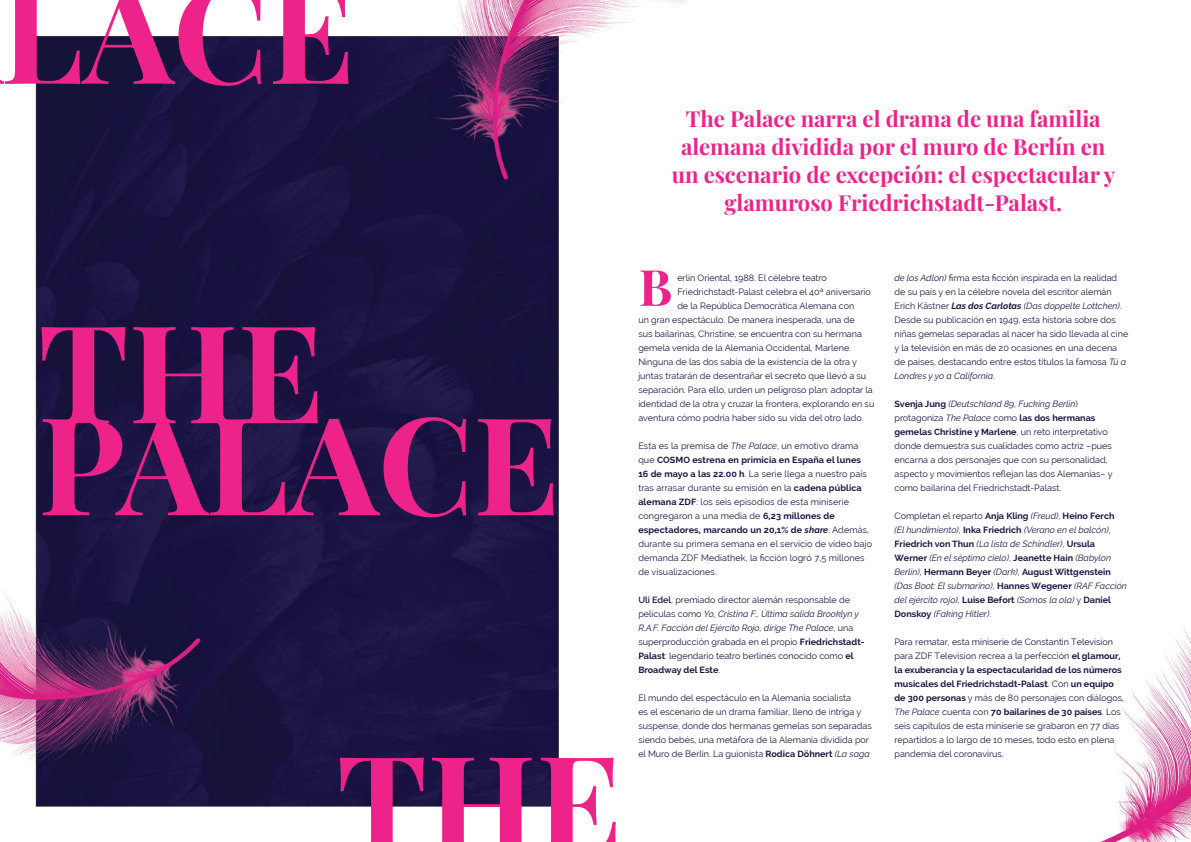
<style>
.page{position:relative;width:1191px;height:842px;background:#fff}
.page>*{position:absolute;margin:0;border:0;box-sizing:border-box;transform-origin:0 0}
.t1{font:700 50px "Playfair Display";color:#ed2389}
.t2{font:700 22px/28px "Playfair Display";color:#ed2389;text-align:center}
.t3{font:9px/14px "Raleway";color:#1b1543}
.t4{font:italic 9px/14px "Raleway";color:#1b1543}
.s1{font-style:italic}
.s2{font-weight:700}
.s3{font-weight:700;font-style:italic}
.s4{font-weight:600}
.s5{font-style:normal}
.s6{font-weight:700;font-style:normal}
</style>
<div class="page">
<img style="left:0;top:0;width:1191px;height:842px">
<svg style="left:0;top:0;width:348px;height:86px"></svg>
<svg style="left:340px;top:758px;width:276px;height:84px"></svg>
<svg style="left:43px;top:417px;width:510px;height:100px;background:#62195b"></svg>
<svg style="left:41px;top:327px;width:277px;height:96px;background:#6e195d"></svg>
<h2 class="t2" style="left:671px;top:103px;width:445px">The Palace narra el drama de una familia alemana dividida por el muro de Berlín en un escenario de excepción: el espectacular y glamuroso Friedrichstadt-Palast.</h2>
<h1 class="t1" style="left:638px;top:248px;width:35px">B</h1>
<p class="t3" style="left:677px;top:271px;width:151px">erlín Oriental, 1988. El célebre teatro</p>
<p class="t3" style="left:677px;top:285px;width:195px">Friedrichstadt-Palast celebra el 40ª aniversario</p>
<p class="t3" style="left:677px;top:299px;width:178px">de la República Democrática Alemana con</p>
<p class="t3" style="left:638px;top:313px;width:218px">un gran espectáculo. De manera inesperada, una de</p>
<p class="t3" style="left:638px;top:327px;width:225px">sus bailarinas, Christine, se encuentra con su hermana</p>
<p class="t3" style="left:638px;top:341px;width:214px">gemela venida de la Alemania Occidental, Marlene.</p>
<p class="t3" style="left:638px;top:355px;width:220px">Ninguna de las dos sabía de la existencia de la otra y</p>
<p class="t3" style="left:638px;top:369px;width:229px">juntas tratarán de desentrañar el secreto que llevó a su</p>
<p class="t3" style="left:638px;top:383px;width:236px">separación. Para ello, urden un peligroso plan: adoptar la</p>
<p class="t3" style="left:638px;top:397px;width:237px">identidad de la otra y cruzar la frontera, explorando en su</p>
<p class="t3" style="left:638px;top:411px;width:226px">aventura cómo podría haber sido su vida del otro lado.</p>
<p class="t3" style="left:638px;top:439px;width:235px">Esta es la premisa de <span class="s1">The Palace</span>, un emotivo drama que <span class="s2">COSMO estrena en primicia en España el lunes 16 de mayo a las 22.00 h</span>. La serie llega a nuestro país tras arrasar durante su emisión en la <span class="s2">cadena pública alemana ZDF</span>: los seis episodios de esta miniserie congregaron a una media de <span class="s2">6,23 millones de espectadores, marcando un 20,1% de</span> <span class="s3">share</span>. Además, durante su primera semana en el servicio de vídeo bajo demanda ZDF Mediathek, la ficción logró 7,5 millones de visualizaciones.</p>
<p class="t3" style="left:638px;top:593px;width:228px"><span class="s4">Uli Edel</span>, premiado director alemán responsable de películas como <span class="s1">Yo, Cristina F., Última salida Brooklyn y R.A.F. Facción del Ejército Rojo, dirige The Palace</span>, una superproducción grabada en el propio <span class="s2">Friedrichstadt-Palast</span>: legendario teatro berlinés conocido como <span class="s2">el Broadway del Este</span>.</p>
<p class="t3" style="left:638px;top:691px;width:235px">El mundo del espectáculo en la Alemania socialista<br>es el escenario de un drama familiar, lleno de intriga y suspense, donde dos hermanas gemelas son separadas siendo bebés, una metáfora de la Alemania dividida por el Muro de Berlín. La guionista <span class="s2">Rodica Döhnert</span> <span class="s1">(La saga</span></p>
<p class="t3" style="left:894px;top:271px;width:235px"><span class="s1">de los Adlon)</span> firma esta ficción inspirada en la realidad de su país y en la célebre novela del escritor alemán Erich Kästner <span class="s3">Las dos Carlotas</span> <span class="s1">(Das doppelte Lottchen)</span>.<br>Desde su publicación en 1949, esta historia sobre dos niñas gemelas separadas al nacer ha sido llevada al cine y la televisión en más de 20 ocasiones en una decena de países, destacando entre estos títulos la famosa <span class="s1">Tú a Londres y yo a California</span>.</p>
<p class="t3" style="left:894px;top:397px;width:220px"><span class="s2">Svenja Jung</span> <span class="s1">(Deutschland 89, Fucking Berlin</span>) protagoniza <span class="s1">The Palace</span> como <span class="s2">las dos hermanas gemelas Christine y Marlene</span>, un reto interpretativo donde demuestra sus cualidades como actriz –pues encarna a dos personajes que con su personalidad, aspecto y movimientos reflejan las dos Alemanias– y como bailarina del Friedrichstadt-Palast.</p>
<p class="t4" style="left:894px;top:509px;width:234px"><span class="s5">Completan el reparto</span> <span class="s6">Anja Kling</span> (Freud)<span class="s5">,</span> <span class="s6">Heino Ferch<br></span>(El hundimiento)<span class="s5">,</span> <span class="s6">Inka Friedrich</span> (Verano en el balcón)<span class="s5">, </span><span class="s6">Friedrich von Thun</span> (La lista de Schindler)<span class="s5">,</span> <span class="s6">Ursula Werner</span> (En el séptimo cielo)<span class="s5">,</span> <span class="s6">Jeanette Hain</span> (Babylon Berlin)<span class="s5">,</span> <span class="s6">Hermann Beyer</span> (Dark)<span class="s5">,</span> <span class="s6">August Wittgenstein </span>(Das Boot: El submarino)<span class="s5">,</span> <span class="s6">Hannes Wegener</span> (RAF Facción del ejército rojo), <span class="s6">Luise Befort</span> (Somos la ola) <span class="s5">y</span> <span class="s6">Daniel Donskoy</span> (Faking Hitler)<span class="s5">.</span></p>
<p class="t3" style="left:894px;top:635px;width:231px">Para rematar, esta miniserie de Constantin Television para ZDF Television recrea a la perfección <span class="s2">el glamour, la exuberancia y la espectacularidad de los números musicales del Friedrichstadt-Palast</span>. Con <span class="s2">un equipo de 300 personas</span> y más de 80 personajes con diálogos, <span class="s1">The Palace</span> cuenta con <span class="s2">70 bailarines de 30 países</span>. Los seis capítulos de esta miniserie se grabaron en 77 días repartidos a lo largo de 10 meses, todo esto en plena pandemia del coronavirus.</p>
</div>
